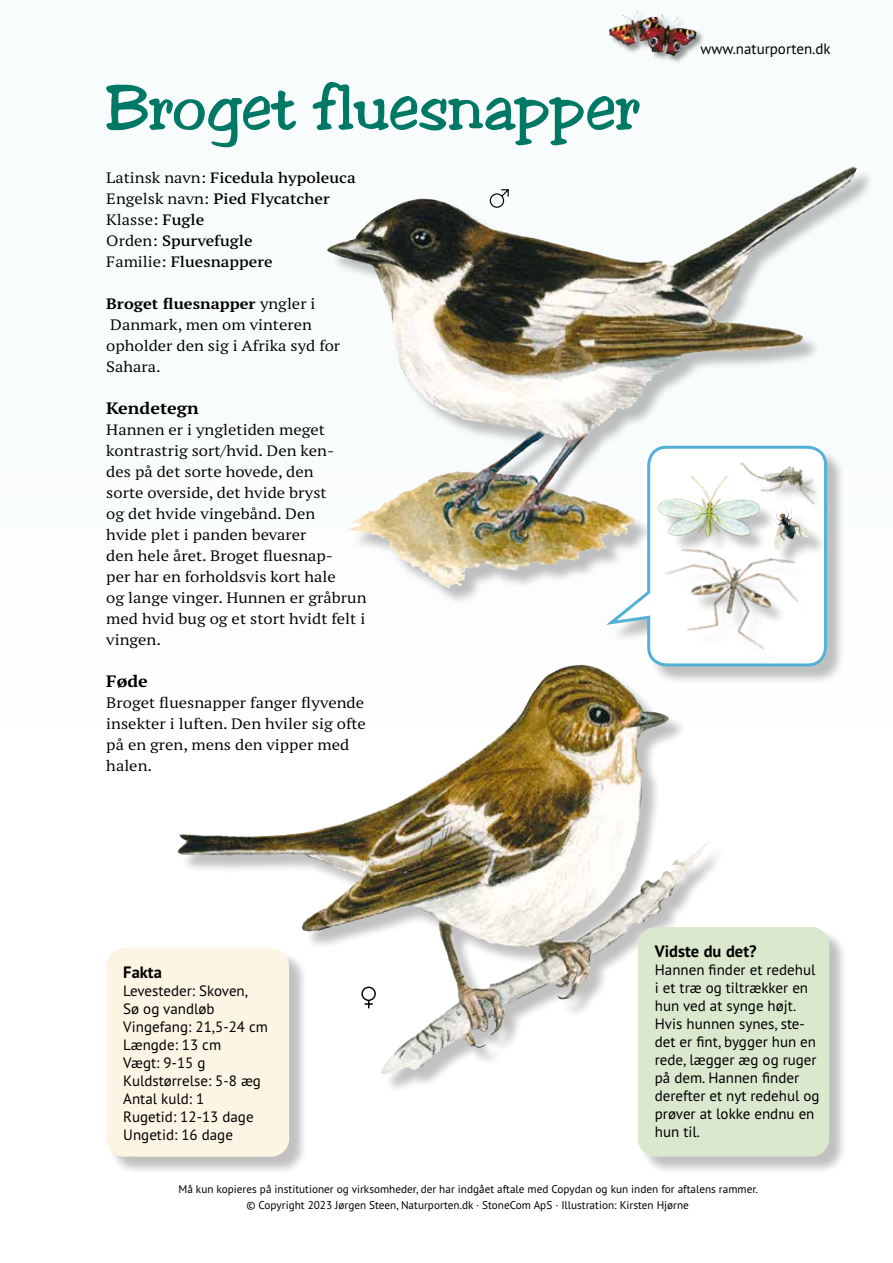
<style>
.page{position:relative;width:893px;height:1263px;background:#fbfdfe}
.page>*{position:absolute;margin:0;border:0;box-sizing:border-box;transform-origin:0 0}
.t1{font:60px "Toledo";color:#007866}
.t2{font:700 16.5px "PT Sans Pro";color:#000}
.t3{font:700 expanded 16.5px "PT Serif Pro";color:#000}
.t4{font:expanded 15px/21px "PT Serif Pro";color:#000}
.t5{font:15px/18px "PT Sans Pro";color:#000}
.t6{font:600 expanded 15px/21px "PT Serif Pro";color:#000}
.t7{font:11.25px/16.5px "PT Sans Pro";color:#000;text-align:center}
.s1{font-weight:400}
.s2{font-weight:700}
</style>
<div class="page">
<div style="left:609px;top:11px;width:96px;height:54px;background:#000;opacity:.4"></div>
<img style="left:609px;top:11px;width:58px;height:42px">
<div style="left:330px;top:169px;width:545px;height:437px;background:#000;opacity:.25"></div>
<img style="left:729px;top:168px;width:120px;height:68px">
<div style="left:180px;top:667px;width:547px;height:426px;background:#000;opacity:.25"></div>
<img style="left:401px;top:666px;width:170px;height:135px">
<div style="left:109px;top:951px;width:199px;height:224px;background:#000;opacity:.25"></div>
<div style="left:106px;top:948px;width:183px;height:209px;background:#fcf5e4;border-radius:18px"></div>
<div style="left:640px;top:929px;width:208px;height:246px;background:#000;opacity:.25"></div>
<div style="left:638px;top:927px;width:191px;height:230px;background:#dae8ce;border-radius:18px"></div>
<svg style="left:490px;top:189px;width:19px;height:19px"></svg>
<svg style="left:361px;top:986px;width:15px;height:22px"></svg>
<div style="left:610px;top:448px;width:236px;height:237px;background:#000;opacity:.25"></div>
<svg style="left:601px;top:444px;width:228px;height:224px"></svg>
<div style="left:745px;top:468px;width:85px;height:54px;background:#000;opacity:.25"></div>
<img style="left:735px;top:454px;width:87px;height:52px">
<div style="left:670px;top:552px;width:143px;height:114px;background:#000;opacity:.25"></div>
<img style="left:653px;top:537px;width:153px;height:118px">
<div style="left:774px;top:509px;width:54px;height:59px;background:#000;opacity:.25"></div>
<svg style="left:785px;top:505px;width:3px;height:9px"></svg>
<div style="left:662px;top:480px;width:115px;height:74px;background:#000;opacity:.25"></div>
<img style="left:657px;top:472px;width:104px;height:69px">
<h1 class="t1" style="left:106px;top:70px;width:534px">Broget fluesnapper</h1>
<p class="t6" style="left:106px;top:166px;width:251px"><span class="s1">Latinsk navn:</span> Ficedula hypoleuca<br><span class="s1">Engelsk navn:</span> Pied Flycatcher<br><span class="s1">Klasse:</span> Fugle<br><span class="s1">Orden:</span> Spurvefugle<br><span class="s1">Familie:</span> Fluesnappere</p>
<p class="t4" style="left:106px;top:292px;width:235px"><span class="s2">Broget fluesnapper</span> yngler i<br>Danmark, men om vinteren opholder den sig i Afrika syd for<br>Sahara.</p>
<p class="t3" style="left:106px;top:397px;width:94px">Kendetegn</p>
<p class="t4" style="left:106px;top:418px;width:262px">Hannen er i yngletiden meget kontrastrig sort/hvid. Den ken-<br>des på det sorte hovede, den<br>sorte overside, det hvide bryst<br>og det hvide vingebånd. Den<br>hvide plet i panden bevarer<br>den hele året. Broget fluesnap-<br>per har en forholdsvis kort hale<br>og lange vinger. Hunnen er gråbrun med hvid bug og et stort hvidt felt i vingen.</p>
<p class="t3" style="left:106px;top:670px;width:43px">Føde</p>
<p class="t4" style="left:106px;top:691px;width:261px">Broget fluesnapper fanger flyvende insekter i luften. Den hviler sig ofte på en gren, mens den vipper med halen.</p>
<p class="t5" style="left:701px;top:39px;width:132px">www.naturporten.dk</p>
<p class="t2" style="left:123px;top:961px;width:40px">Fakta</p>
<p class="t5" style="left:123px;top:981px;width:146px">Levesteder: Skoven,<br>Sø og vandløb<br>Vingefang: 21,5-24 cm<br>Længde: 13 cm<br>Vægt: 9-15 g<br>Kuldstørrelse: 5-8 æg<br>Antal kuld: 1<br>Rugetid: 12-13 dage<br>Ungetid: 16 dage</p>
<p class="t2" style="left:655px;top:940px;width:103px">Vidste du det?</p>
<p class="t5" style="left:655px;top:960px;width:166px">Hannen finder et redehul i et træ og tiltrækker en hun ved at synge højt.<br>Hvis hunnen synes, ste&shy;det er fint, bygger hun en rede, lægger æg og ruger på dem. Hannen finder derefter et nyt redehul og prøver at lokke endnu en hun til.</p>
<p class="t7" style="left:178px;top:1180px;width:581px">Må kun kopieres på institutioner og virksomheder, der har indgået aftale med Copydan og kun inden for aftalens rammer. © Copyright 2023 Jørgen Steen, Naturporten.dk · StoneCom ApS · Illustration: Kirsten Hjørne</p>
</div>
